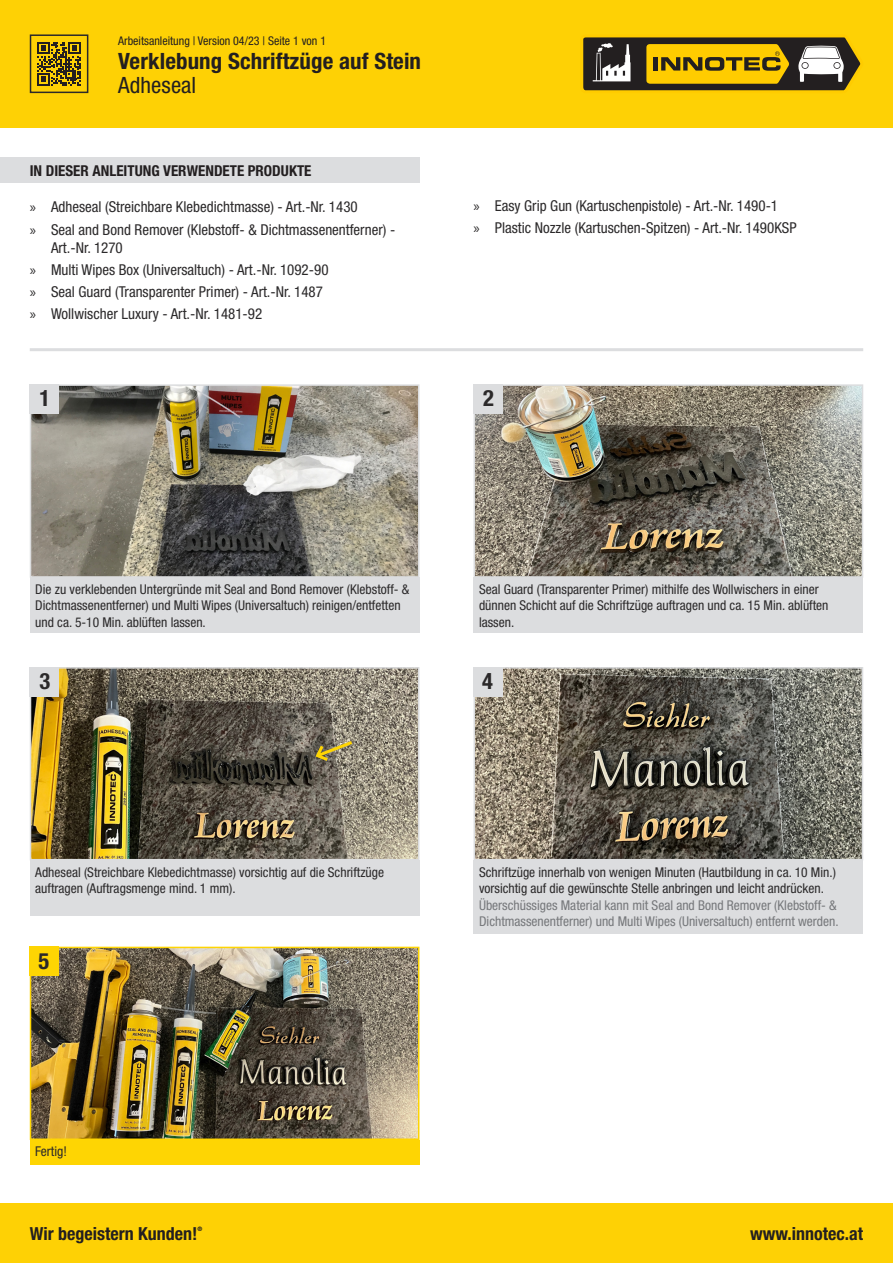
<style>
.page{position:relative;width:893px;height:1263px;background:#fff}
.page>*{position:absolute;margin:0;border:0;box-sizing:border-box;transform-origin:0 0}
.t1{font:700 condensed 22.5px "Helvetica Neue";letter-spacing:.005em;color:#231f20}
.t2{font:condensed 22.5px "Helvetica Neue";letter-spacing:.005em;color:#231f20}
.t3{font:700 condensed 22.5px "Helvetica Neue";color:#2b292a}
.t4{font:700 condensed 18px "Helvetica Neue";color:#231f20}
.t5{font:condensed 15px/22.2px "Helvetica Neue";color:#2b292a}
.t6{font:700 condensed 15px "Helvetica Neue";color:#231f20}
.t7{font:condensed 13.5px/16.5px "Helvetica Neue";color:#2b292a}
.t8{font:condensed 13.5px/16.5px "Helvetica Neue";color:#76787b}
.t9{font:condensed 12px "Helvetica Neue";color:#231f20}
.t10{font:700 condensed 6.15px "Helvetica Neue";color:#231f20}
.s1{font-family:"Myriad Pro";font-stretch:normal}
</style>
<div class="page">
<div style="left:0;top:1203px;width:893px;height:60px;background:#fed105"></div>
<div style="left:0;top:0;width:893px;height:128px;background:#fed105"></div>
<svg style="left:583px;top:37px;width:278px;height:54px"></svg>
<svg style="left:37px;top:42px;width:44px;height:43px"></svg>
<div style="left:30px;top:34px;width:58px;height:59px;border:2px solid #2b292a"></div>
<img style="left:477px;top:670px;width:383px;height:187px">
<div style="left:474px;top:667px;width:389px;height:193px;border:2px solid #dcdddf"></div>
<div style="left:474px;top:860px;width:389px;height:74px;background:#dcdddf"></div>
<div style="left:474px;top:667px;width:29px;height:29px;background:#dcdddf"></div>
<img style="left:33px;top:950px;width:383px;height:187px">
<div style="left:30px;top:947px;width:389px;height:193px;border:2px solid #fed503"></div>
<div style="left:30px;top:1140px;width:389px;height:24px;background:#fed503"></div>
<div style="left:30px;top:947px;width:29px;height:29px;background:#fed503"></div>
<div style="left:30px;top:578px;width:389px;height:55px;background:#dcdddf"></div>
<img style="left:33px;top:387px;width:383px;height:188px">
<div style="left:30px;top:384px;width:389px;height:194px;border:2px solid #dcdddf"></div>
<div style="left:474px;top:578px;width:389px;height:55px;background:#dcdddf"></div>
<div style="left:30px;top:860px;width:389px;height:56px;background:#dcdddf"></div>
<img style="left:477px;top:387px;width:383px;height:188px">
<div style="left:474px;top:384px;width:389px;height:194px;border:2px solid #dcdddf"></div>
<img style="left:33px;top:670px;width:383px;height:187px">
<div style="left:30px;top:667px;width:389px;height:193px;border:2px solid #dcdddf"></div>
<div style="left:474px;top:384px;width:29px;height:29px;background:#dcdddf"></div>
<div style="left:30px;top:667px;width:29px;height:29px;background:#dcdddf"></div>
<div style="left:30px;top:384px;width:29px;height:29px;background:#dcdddf"></div>
<div style="left:0;top:157px;width:419px;height:26px;background:#dcdddf"></div>
<hr style="left:30px;top:348px;width:833px;height:3px;background:#dcdddf">
<svg style="left:313px;top:739px;width:43px;height:24px"></svg>
<p class="t9" style="left:118px;top:34px;width:209px">Arbeitsanleitung | Version 04/23 | Seite 1 von 1</p>
<h1 class="t1" style="left:118px;top:47px;width:304px">Verklebung Schriftzüge auf Stein</h1>
<h1 class="t2" style="left:118px;top:72px;width:80px">Adheseal</h1>
<p class="t6" style="left:30px;top:161px;width:283px">IN DIESER ANLEITUNG VERWENDETE PRODUKTE</p>
<p class="t5" style="left:30px;top:196px;width:367px"><span class="s1">»</span> Adheseal (Streichbare Klebedichtmasse) - Art.-Nr. 1430<br><span class="s1">»</span> Seal and Bond Remover (Klebstoff- &amp; Dichtmassenentferner) -</p>
<p class="t5" style="left:30px;top:236px;width:300px;text-indent:21px">Art.-Nr. 1270<br><span class="s1">»</span> Multi Wipes Box (Universaltuch) - Art.-Nr. 1092-90 <span class="s1">»</span> Seal Guard (Transparenter Primer) - Art.-Nr. 1487 <span class="s1">»</span> Wollwischer Luxury - Art.-Nr. 1481-92</p>
<h1 class="t3" style="left:40px;top:385px;width:12px">1</h1>
<p class="t5" style="left:474px;top:194px;width:324px"><span class="s1">»</span> Easy Grip Gun (Kartuschenpistole) - Art.-Nr. 1490-1<br><span class="s1">»</span> Plastic Nozzle (Kartuschen-Spitzen) - Art.-Nr. 1490KSP</p>
<h1 class="t3" style="left:483px;top:385px;width:12px">2</h1>
<p class="t7" style="left:35px;top:581px;width:376px">Die zu verklebenden Untergründe mit Seal and Bond Remover (Klebstoff- &amp;<br>Dichtmassenentferner) und Multi Wipes (Universaltuch) reinigen/entfetten und ca. 5-10 Min. ablüften lassen.</p>
<p class="t7" style="left:479px;top:581px;width:351px">Seal Guard (Transparenter Primer) mithilfe des Wollwischers in einer dünnen Schicht auf die Schriftzüge auftragen und ca. 15 Min. ablüften lassen.</p>
<h1 class="t3" style="left:40px;top:667px;width:12px">3</h1>
<p class="t7" style="left:35px;top:863px;width:350px">Adheseal (Streichbare Klebedichtmasse) vorsichtig auf die Schriftzüge auftragen (Auftragsmenge mind. 1 mm).</p>
<h1 class="t3" style="left:38px;top:947px;width:12px">5</h1>
<p class="t7" style="left:35px;top:1143px;width:33px">Fertig!</p>
<h1 class="t3" style="left:482px;top:667px;width:12px">4</h1>
<p class="t7" style="left:479px;top:863px;width:358px">Schriftzüge innerhalb von wenigen Minuten (Hautbildung in ca. 10 Min.) vorsichtig auf die gewünschte Stelle anbringen und leicht andrücken.</p>
<p class="t8" style="left:479px;top:896px;width:361px">Überschüssiges Material kann mit Seal and Bond Remover (Klebstoff- &amp;<br>Dichtmassenentferner) und Multi Wipes (Universaltuch) entfernt werden.</p>
<p class="t10" style="left:197px;top:1225px;width:6px">®</p>
<h2 class="t4" style="left:30px;top:1223px;width:169px">Wir begeistern Kunden!</h2>
<h2 class="t4" style="left:750px;top:1223px;width:114px">www.innotec.at</h2>
</div>
